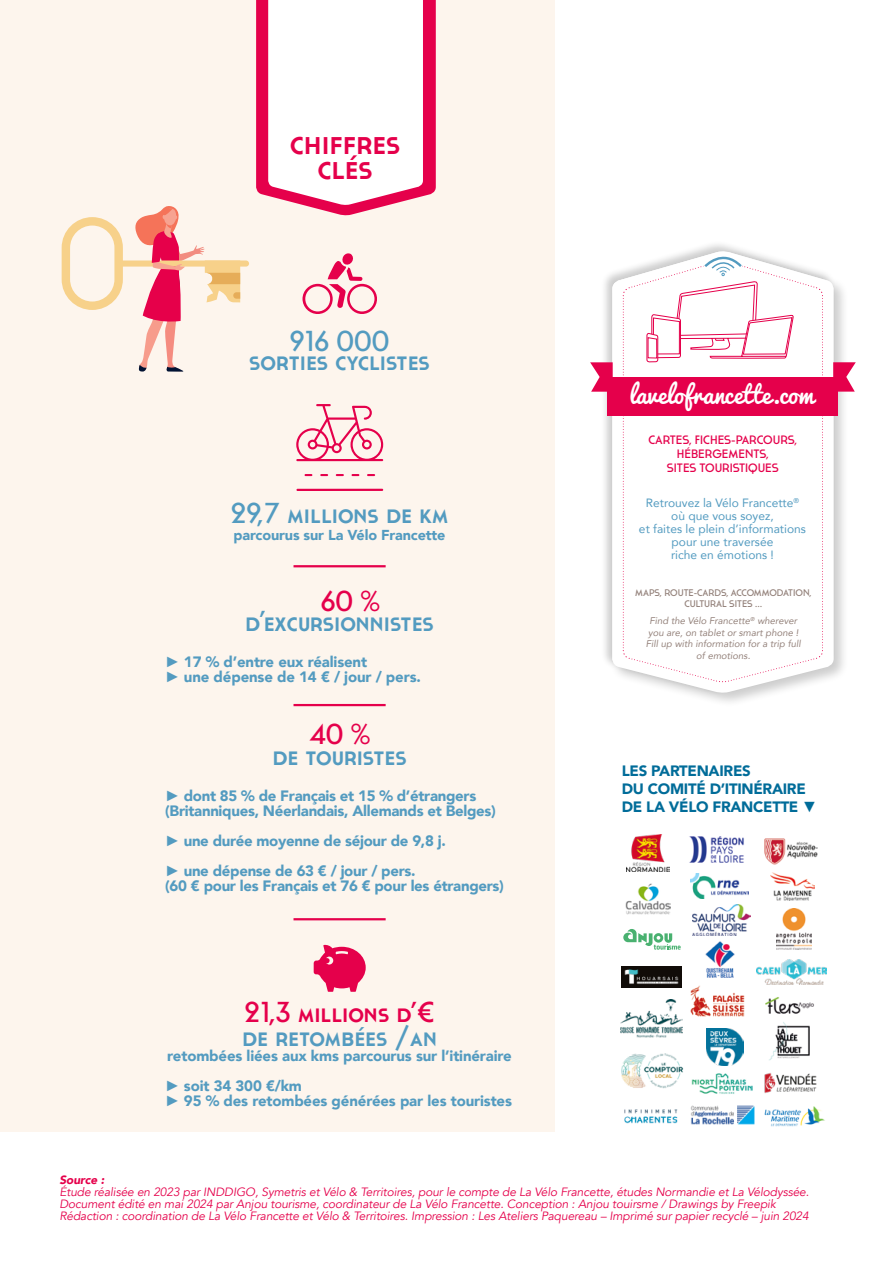
<style>
.page{position:relative;width:893px;height:1263px;background:#fff}
.page>*{position:absolute;margin:0;border:0;box-sizing:border-box;transform-origin:0 0}
.t1{font:36px/25.5px "Cassannet";color:#e5004b;text-align:center}
.t2{font:28.8px "Cassannet";color:#539bc0}
.t3{font:28.8px "Cassannet";color:#e5004b}
.t4{font:24.15px "Pacifico";color:#fff}
.t5{font:900 15px/15px "Avenir";letter-spacing:-.02em;color:#539bc0}
.t6{font:900 15px/18px "Avenir";letter-spacing:-.02em;color:#006c99}
.t7{font:900 14.4px "Avenir";letter-spacing:-.01em;color:#539bc0}
.t8{font:12.15px/13.8px "Cassannet";color:#e5004b;text-align:center}
.t9{font:italic 12px/12px "Avenir";letter-spacing:-.01em;color:#e5004b}
.t10{font:12px/13.2px "Avenir";color:#539bc0;text-align:center}
.t11{font:italic 900 12px "Avenir";letter-spacing:-.01em;color:#e5004b}
.t12{font:italic 9.6px/11.6px "Avenir";color:#94827b;text-align:center}
.t13{font:9.6px/10.8px "Cassannet";color:#94827b;text-align:center}
.s1{font-family:"Century Gothic";font-weight:700}
</style>
<div class="page">
<div style="left:0;top:0;width:554px;height:1131px;background:#fdf5ed"></div>
<div style="left:600px;top:240px;width:236px;height:455px;background:#000;opacity:.2"></div>
<div style="left:609px;top:248px;width:240px;height:459px;background:#000;opacity:.2"></div>
<svg style="left:612px;top:250px;width:222px;height:443px"></svg>
<svg style="left:590px;top:362px;width:23px;height:30px"></svg>
<svg style="left:833px;top:362px;width:23px;height:30px"></svg>
<div style="left:608px;top:377px;width:230px;height:38px;background:#e5004b"></div>
<svg style="left:623px;top:248px;width:200px;height:434px"></svg>
<hr style="left:296px;top:489px;width:87px;height:2px;background:#e5004b">
<svg style="left:367px;top:474px;width:8px;height:2px"></svg>
<svg style="left:351px;top:474px;width:8px;height:2px"></svg>
<svg style="left:336px;top:474px;width:8px;height:2px"></svg>
<svg style="left:320px;top:474px;width:8px;height:2px"></svg>
<svg style="left:305px;top:474px;width:7px;height:2px"></svg>
<svg style="left:296px;top:404px;width:87px;height:57px"></svg>
<svg style="left:302px;top:253px;width:75px;height:61px"></svg>
<svg style="left:314px;top:945px;width:52px;height:47px"></svg>
<svg style="left:62px;top:206px;width:187px;height:166px"></svg>
<hr style="left:293px;top:565px;width:93px;height:2px;background:#e5004b">
<hr style="left:293px;top:704px;width:93px;height:2px;background:#e5004b">
<hr style="left:293px;top:918px;width:93px;height:2px;background:#e5004b">
<img style="left:689px;top:836px;width:55px;height:27px">
<img style="left:769px;top:1022px;width:41px;height:39px">
<img style="left:765px;top:997px;width:49px;height:17px">
<img style="left:777px;top:908px;width:34px;height:41px">
<img style="left:705px;top:942px;width:30px;height:36px">
<img style="left:626px;top:883px;width:45px;height:32px">
<img style="left:707px;top:1029px;width:36px;height:36px">
<img style="left:691px;top:1073px;width:61px;height:21px">
<img style="left:621px;top:966px;width:60px;height:21px">
<img style="left:621px;top:1053px;width:63px;height:36px">
<img style="left:624px;top:1109px;width:54px;height:15px">
<img style="left:690px;top:873px;width:59px;height:25px">
<img style="left:690px;top:985px;width:55px;height:32px">
<img style="left:621px;top:1000px;width:61px;height:37px">
<img style="left:756px;top:959px;width:70px;height:25px">
<img style="left:764px;top:1073px;width:53px;height:20px">
<img style="left:690px;top:1105px;width:65px;height:20px">
<img style="left:626px;top:835px;width:44px;height:36px">
<img style="left:764px;top:838px;width:54px;height:27px">
<img style="left:771px;top:873px;width:43px;height:27px">
<svg style="left:623px;top:929px;width:58px;height:21px"></svg>
<img style="left:693px;top:905px;width:58px;height:31px">
<svg style="left:256px;top:0;width:180px;height:216px;background:#fad2df"></svg>
<img style="left:764px;top:1106px;width:61px;height:21px">
<h1 class="t1" style="left:290px;top:128px;width:111px">chiffres clés</h1>
<h2 class="t2" style="left:290px;top:324px;width:101px">916 000</h2>
<h2 class="t2" style="left:249px;top:343px;width:182px">sorties cyclistes</h2>
<h2 class="t2" style="left:230px;top:496px;width:220px">29,7 millions de km</h2>
<p class="t7" style="left:234px;top:523px;width:213px">parcourus sur La Vélo Francette</p>
<h2 class="t3" style="left:321px;top:584px;width:61px">60 %</h2>
<h2 class="t2" style="left:245px;top:603px;width:190px">d’excursionnistes</h2>
<p class="t5" style="left:165px;top:653px;width:257px"><span class="s1">►</span> 17 % d’entre eux réalisent<br><span class="s1">►</span> une dépense de 14 € / jour / pers.</p>
<h2 class="t3" style="left:309px;top:716px;width:63px">40 %</h2>
<h2 class="t2" style="left:272px;top:737px;width:136px">de touristes</h2>
<p class="t5" style="left:165px;top:787px;width:332px"><span class="s1">►</span> dont 85 % de Français et 15 % d’étrangers (Britanniques, Néerlandais, Allemands et Belges)</p>
<p class="t5" style="left:165px;top:825px;width:282px;line-height:30px"><span class="s1">►</span> une durée moyenne de séjour de 9,8 j. <span class="s1">►</span> une dépense de 63 € / jour / pers.</p>
<p class="t5" style="left:165px;top:877px;width:340px">(60 € pour les Français et 76 € pour les étrangers)</p>
<h2 class="t3" style="left:244px;top:995px;width:192px">21,3 millions d’€</h2>
<h2 class="t2" style="left:242px;top:1019px;width:196px">de retombées /an</h2>
<p class="t5" style="left:165px;top:1041px;width:348px;line-height:30px">retombées liées aux kms parcourus sur l’itinéraire <span class="s1">►</span> soit 34 300 €/km</p>
<p class="t5" style="left:165px;top:1093px;width:348px"><span class="s1">►</span> 95 % des retombées générées par les touristes</p>
<h3 class="t4" style="left:629px;top:382px;width:186px">lavelofrancette.com</h3>
<p class="t8" style="left:648px;top:433px;width:150px">CARTES, FICHES-PARCOURS,<br>HÉBERGEMENTS,<br>SITES TOURISTIQUES</p>
<p class="t10" style="left:639px;top:495px;width:168px">Retrouvez la Vélo Francette<sup>® </sup>où que vous soyez,<br>et faites le plein d’informations pour une traversée<br>riche en émotions !</p>
<p class="t13" style="left:635px;top:587px;width:178px">MAPS, ROUTE-CARDS, ACCOMMODATION,<br>CULTURAL SITES …</p>
<p class="t12" style="left:646px;top:615px;width:156px">Find the Vélo Francette<sup>®</sup> wherever you are, on tablet or smart phone !<br>Fill up with information for a trip full of emotions.</p>
<p class="t6" style="left:622px;top:761px;width:197px">LES PARTENAIRES<br>DU COMITÉ D’ITINÉRAIRE<br>DE LA VÉLO FRANCETTE <span class="s1">▼</span></p>
<p class="t11" style="left:60px;top:1170px;width:46px">Source :</p>
<p class="t9" style="left:60px;top:1186px;width:751px">Étude réalisée en 2023 par INDDIGO, Symetris et Vélo &amp; Territoires, pour le compte de La Vélo Francette, études Normandie et La Vélodyssée.<br>Document édité en mai 2024 par Anjou tourisme, coordinateur de La Vélo Francette. Conception : Anjou touirsme / Drawings by Freepik<br>Rédaction : coordination de La Vélo Francette et Vélo &amp; Territoires. Impression : Les Ateliers Paquereau – Imprimé sur papier recyclé – juin 2024</p>
</div>
